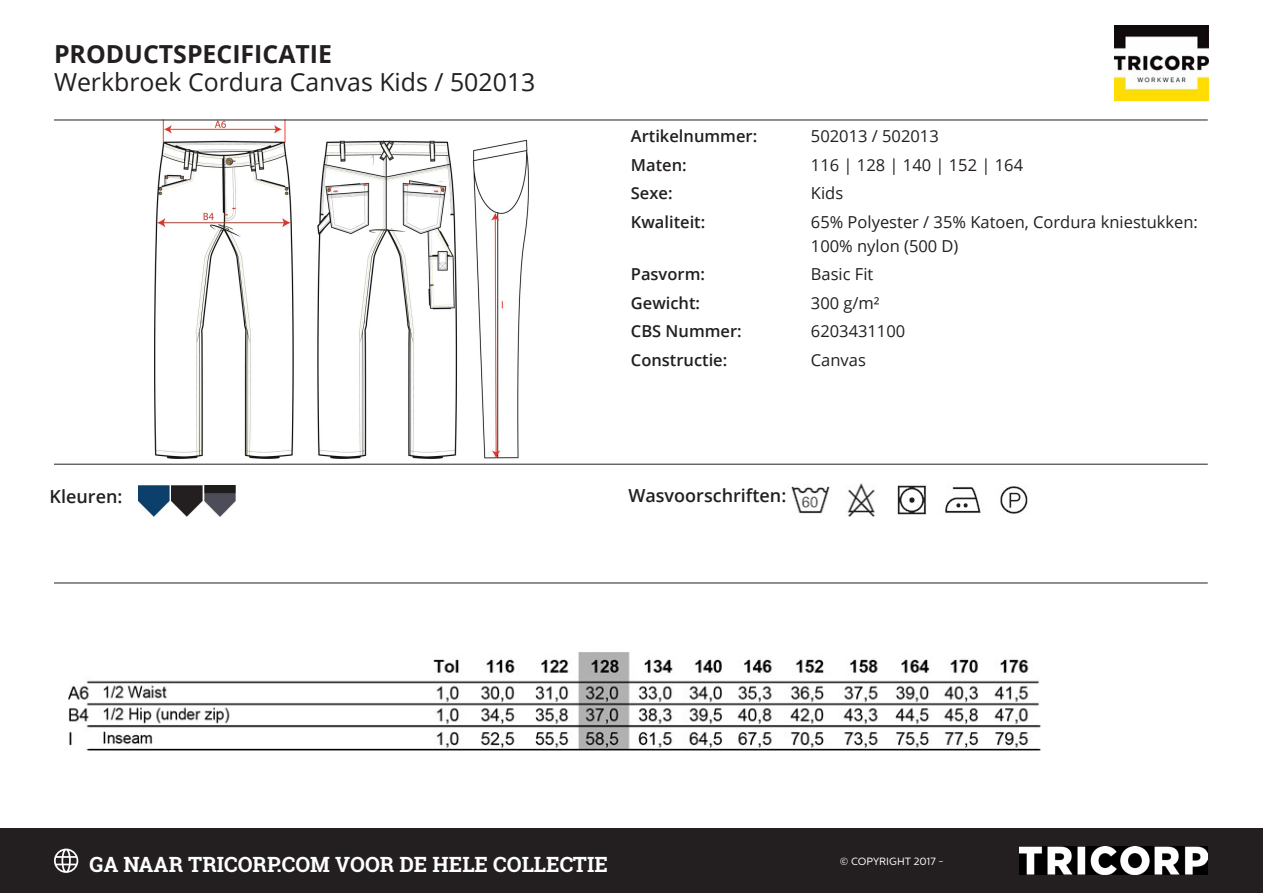
<style>
.page{position:relative;width:1263px;height:893px;background:#fff}
.page>*{position:absolute;margin:0;border:0;box-sizing:border-box;transform-origin:0 0}
.t1{font:24.9px "Open Sans";color:#231f20}
.t2{font:700 24.9px "Open Sans";color:#231f20}
.t3{font:700 21px "Roboto Slab";color:#fff}
.t4{font:600 18px "Open Sans";color:#231f20}
.Kenmerk{font:16.5px/24px "Open Sans";color:#231f20}
.Kenmerk-2{font:600 16.5px "Open Sans";color:#231f20}
.t5{font:10.5px "Centrale Sans";color:#fff}
</style>
<div class="page">
<img style="left:1114px;top:26px;width:95px;height:74px">
<img style="left:154px;top:121px;width:375px;height:338px">
<img style="left:897px;top:485px;width:30px;height:30px">
<img style="left:787px;top:486px;width:43px;height:28px">
<img style="left:847px;top:484px;width:28px;height:33px">
<img style="left:1000px;top:486px;width:28px;height:28px">
<img style="left:945px;top:487px;width:36px;height:27px">
<img style="left:138px;top:486px;width:31px;height:31px">
<img style="left:171px;top:486px;width:31px;height:31px">
<img style="left:204px;top:486px;width:31px;height:30px">
<hr style="left:54px;top:120px;width:1154px;height:1px;background:#231f20">
<hr style="left:54px;top:464px;width:1154px;height:1px;background:#231f20">
<div style="left:0;top:828px;width:1263px;height:65px;background:#231f20"></div>
<svg style="left:54px;top:849px;width:24px;height:24px"></svg>
<img style="left:1020px;top:847px;width:188px;height:28px">
<hr style="left:54px;top:583px;width:1154px;height:1px;background:#231f20">
<img style="left:68px;top:653px;width:972px;height:97px">
<p class="t2" style="left:54px;top:36px;width:280px">PRODUCTSPECIFICATIE</p>
<p class="t1" style="left:54px;top:65px;width:483px">Werkbroek Cordura Canvas Kids / 502013</p>
<p class="t4" style="left:50px;top:484px;width:74px">Kleuren:</p>
<p class="Kenmerk-2" style="left:631px;top:125px;width:128px">Artikelnummer:</p>
<p class="Kenmerk" style="left:811px;top:124px;width:129px">502013 / 502013</p>
<p class="Kenmerk-2" style="left:631px;top:154px;width:57px">Maten:</p>
<p class="Kenmerk" style="left:811px;top:152px;width:214px">116 | 128 | 140 | 152 | 164</p>
<p class="Kenmerk-2" style="left:631px;top:182px;width:43px">Sexe:</p>
<p class="Kenmerk" style="left:811px;top:181px;width:34px">Kids</p>
<p class="Kenmerk-2" style="left:631px;top:211px;width:76px">Kwaliteit:</p>
<p class="Kenmerk" style="left:811px;top:209px;width:388px">65% Polyester / 35% Katoen, Cordura kniestukken:<br>100% nylon (500 D)</p>
<p class="Kenmerk-2" style="left:631px;top:263px;width:76px">Pasvorm:</p>
<p class="Kenmerk" style="left:811px;top:262px;width:64px">Basic Fit</p>
<p class="Kenmerk-2" style="left:631px;top:292px;width:71px">Gewicht:</p>
<p class="Kenmerk" style="left:811px;top:290px;width:70px">300 g/m²</p>
<p class="Kenmerk-2" style="left:631px;top:320px;width:112px">CBS Nummer:</p>
<p class="Kenmerk" style="left:811px;top:319px;width:96px">6203431100</p>
<p class="Kenmerk-2" style="left:631px;top:349px;width:98px">Constructie:</p>
<p class="Kenmerk" style="left:811px;top:347px;width:57px">Canvas</p>
<p class="t4" style="left:628px;top:483px;width:159px">Wasvoorschriften:</p>
<p class="t3" style="left:90px;top:850px;width:520px">GA NAAR TRICORP.COM VOOR DE HELE COLLECTIE</p>
<p class="t5" style="left:840px;top:855px;width:106px">© COPYRIGHT 2017 -</p>
</div>
